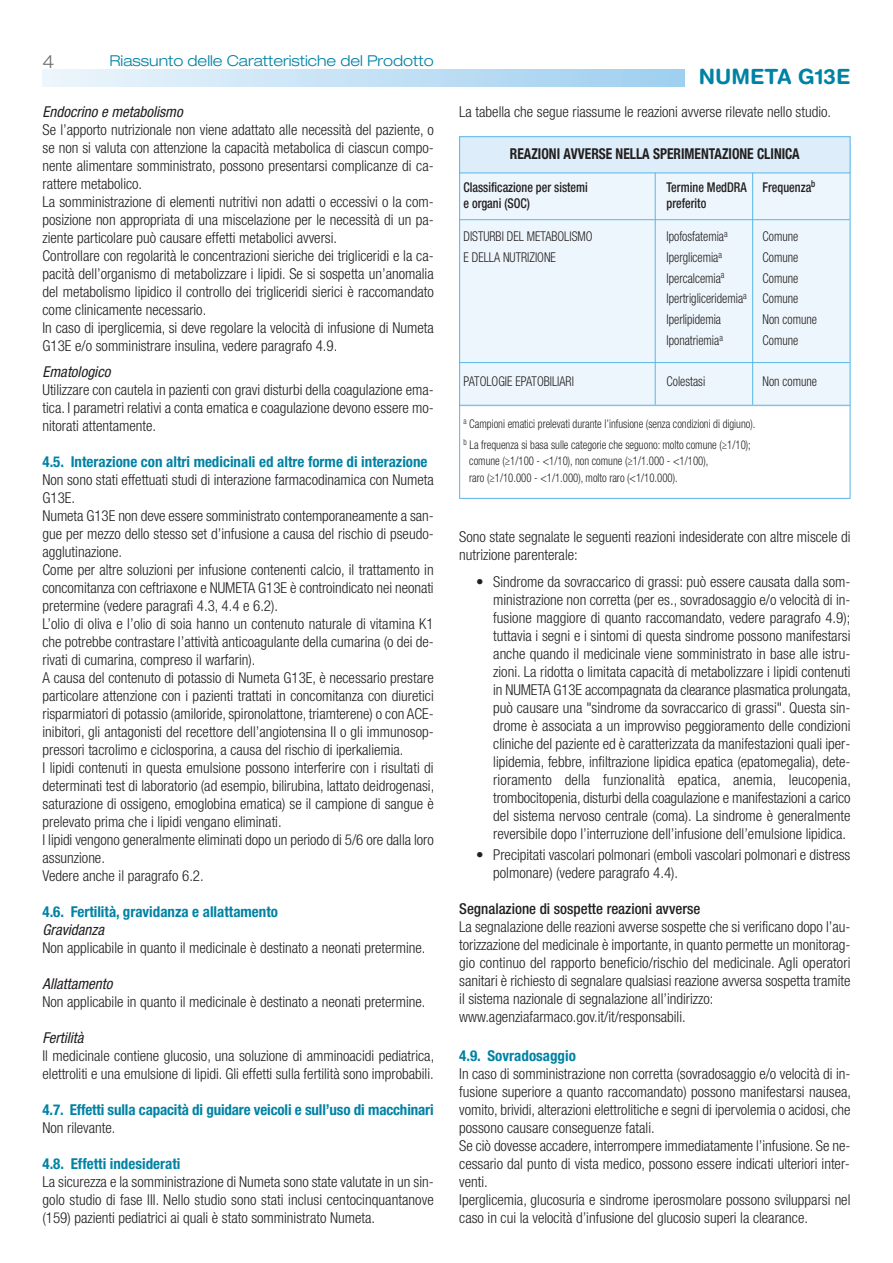
<style>
.page{position:relative;width:893px;height:1263px;background:#fff}
.page>*{position:absolute;margin:0;border:0;box-sizing:border-box;transform-origin:0 0}
.t1{font:700 21px "Helvetica Rounded LT Std";color:#0082a4}
.t2{font:300 expanded 18px "Helvetica Neue LT Std";color:#6c7075}
.t3{font:300 condensed 15px/18px "Helvetica Neue LT Std";color:#231f20}
.t4{font:700 condensed 15px "Helvetica Neue LT Std";color:#0082a4}
.t5{font:italic condensed 15px "Helvetica Neue LT Std";color:#231f20}
.t6{font:700 condensed 15px "Helvetica Neue LT Std";color:#231f20;scale:.9 1}
.t7{font:300 expanded 15px "Helvetica Neue LT Std";color:#0082a4}
.t8{font:500 condensed 15px "Helvetica Neue LT Std";color:#231f20}
.t9{font:300 condensed 13.5px/20.7px "Helvetica Neue LT Std";color:#231f20;text-align:justify;scale:.9 1}
.t10{font:500 condensed 13.5px "Helvetica Neue LT Std";color:#231f20;scale:.9 1}
.t11{font:300 condensed 12px/20.7px "Helvetica Neue LT Std";color:#231f20;scale:.9 1}
</style>
<div class="page">
<div style="left:43px;top:69px;width:642px;height:17px;background:linear-gradient(to right,#ecf5fb,#9ecfef)"></div>
<svg style="left:459px;top:136px;width:392px;height:363px"></svg>
<hr style="left:655px;top:173px;width:1px;height:232px;background:#58b7e7">
<hr style="left:752px;top:173px;width:1px;height:232px;background:#58b7e7">
<p class="t2" style="left:43px;top:51px;width:14px">4</p>
<p class="t7" style="left:110px;top:52px;width:326px">Riassunto delle Caratteristiche del Prodotto</p>
<p class="t5" style="left:43px;top:106px;width:142px">Endocrino e metabolismo</p>
<p class="t3" style="left:43px;top:122px;width:393px">Se l’apporto nutrizionale non viene adattato alle necessità del paziente, o se non si valuta con attenzione la capacità metabolica di ciascun compo&shy;nente alimentare somministrato, possono presentarsi complicanze di ca&shy;rattere metabolico.<br>La somministrazione di elementi nutritivi non adatti o eccessivi o la com&shy;posizione non appropriata di una miscelazione per le necessità di un pa&shy;ziente particolare può causare effetti metabolici avversi.<br>Controllare con regolarità le concentrazioni sieriche dei trigliceridi e la ca&shy;pacità dell’organismo di metabolizzare i lipidi. Se si sospetta un’anomalia del metabolismo lipidico il controllo dei trigliceridi sierici è raccomandato come clinicamente necessario.<br>In caso di iperglicemia, si deve regolare la velocità di infusione di Numeta G13E e/o somministrare insulina, vedere paragrafo 4.9.</p>
<p class="t5" style="left:43px;top:366px;width:69px">Ematologico</p>
<p class="t3" style="left:43px;top:382px;width:393px;text-align:justify">Utilizzare con cautela in pazienti con gravi disturbi della coagulazione ema&shy;tica. I parametri relativi a conta ematica e coagulazione devono essere mo&shy;nitorati attentamente.</p>
<p class="t4" style="left:43px;top:456px;width:387px">4.5. Interazione con altri medicinali ed altre forme di interazione</p>
<p class="t3" style="left:43px;top:472px;width:393px">Non sono stati effettuati studi di interazione farmacodinamica con Numeta G13E.<br>Numeta G13E non deve essere somministrato contemporaneamente a san&shy;gue per mezzo dello stesso set d’infusione a causa del rischio di pseudo&shy;agglutinazione.<br>Come per altre soluzioni per infusione contenenti calcio, il trattamento in concomitanza con ceftriaxone e NUMETA G13E è controindicato nei neonati pretermine (vedere paragrafi 4.3, 4.4 e 6.2).<br>L’olio di oliva e l’olio di soia hanno un contenuto naturale di vitamina K1 che potrebbe contrastare l’attività anticoagulante della cumarina (o dei de&shy;rivati di cumarina, compreso il warfarin).<br>A causa del contenuto di potassio di Numeta G13E, è necessario prestare particolare attenzione con i pazienti trattati in concomitanza con diuretici risparmiatori di potassio (amiloride, spironolattone, triamterene) o con ACE&shy;inibitori, gli antagonisti del recettore dell’angiotensina II o gli immunosop&shy;pressori tacrolimo e ciclosporina, a causa del rischio di iperkaliemia.<br>I lipidi contenuti in questa emulsione possono interferire con i risultati di determinati test di laboratorio (ad esempio, bilirubina, lattato deidrogenasi, saturazione di ossigeno, emoglobina ematica) se il campione di sangue è prelevato prima che i lipidi vengano eliminati.<br>I lipidi vengono generalmente eliminati dopo un periodo di 5/6 ore dalla loro assunzione.<br>Vedere anche il paragrafo 6.2.</p>
<p class="t4" style="left:43px;top:906px;width:237px">4.6. Fertilità, gravidanza e allattamento</p>
<p class="t5" style="left:43px;top:924px;width:63px">Gravidanza</p>
<p class="t3" style="left:43px;top:940px;width:384px">Non applicabile in quanto il medicinale è destinato a neonati pretermine.</p>
<p class="t5" style="left:43px;top:978px;width:71px">Allattamento</p>
<p class="t3" style="left:43px;top:994px;width:384px">Non applicabile in quanto il medicinale è destinato a neonati pretermine.</p>
<p class="t5" style="left:43px;top:1032px;width:43px">Fertilità</p>
<p class="t3" style="left:43px;top:1048px;width:393px">Il medicinale contiene glucosio, una soluzione di amminoacidi pediatrica, elettroliti e una emulsione di lipidi. Gli effetti sulla fertilità sono improbabili.</p>
<p class="t4" style="left:43px;top:1104px;width:393px">4.7. Effetti sulla capacità di guidare veicoli e sull’uso di macchinari</p>
<p class="t3" style="left:43px;top:1120px;width:74px">Non rilevante.</p>
<p class="t4" style="left:43px;top:1158px;width:139px">4.8. Effetti indesiderati</p>
<p class="t3" style="left:43px;top:1174px;width:393px;text-align:justify">La sicurezza e la somministrazione di Numeta sono state valutate in un sin&shy;golo studio di fase III. Nello studio sono stati inclusi centocinquantanove (159) pazienti pediatrici ai quali è stato somministrato Numeta.</p>
<h1 class="t1" style="left:699px;top:64px;width:153px">NUMETA G13E</h1>
<p class="t3" style="left:459px;top:104px;width:373px">La tabella che segue riassume le reazioni avverse rilevate nello studio.</p>
<p class="t6" style="left:510px;top:148px;width:323px">REAZIONI AVVERSE NELLA SPERIMENTAZIONE CLINICA</p>
<p class="t10" style="left:463px;top:182px;width:140px">Classificazione per sistemi</p>
<p class="t10" style="left:666px;top:182px;width:167px">Termine MedDRA Frequenza<sup>b</sup></p>
<p class="t10" style="left:463px;top:198px;width:75px">e organi (SOC)</p>
<p class="t10" style="left:666px;top:198px;width:46px">preferito</p>
<p class="t9" style="left:463px;top:227px;width:145px">DISTURBI DEL METABOLISMO</p>
<p class="t9" style="left:666px;top:227px;width:70px">Ipofosfatemia<sup>a</sup></p>
<p class="t9" style="left:762px;top:227px;width:41px">Comune</p>
<p class="t9" style="left:463px;top:248px;width:104px">E DELLA NUTRIZIONE</p>
<p class="t9" style="left:666px;top:248px;width:63px">Iperglicemia<sup>a</sup></p>
<p class="t9" style="left:762px;top:248px;width:41px">Comune</p>
<p class="t9" style="left:666px;top:269px;width:66px">Ipercalcemia<sup>a</sup></p>
<p class="t9" style="left:666px;top:269px;width:148px;text-indent:96px">Comune Ipertrigliceridemia<sup>a</sup> Comune Iperlipidemia</p>
<p class="t9" style="left:762px;top:310px;width:62px">Non comune</p>
<p class="t9" style="left:666px;top:331px;width:64px">Iponatriemia<sup>a</sup></p>
<p class="t9" style="left:762px;top:331px;width:41px">Comune</p>
<p class="t9" style="left:463px;top:372px;width:124px">PATOLOGIE EPATOBILIARI</p>
<p class="t9" style="left:666px;top:372px;width:44px">Colestasi</p>
<p class="t9" style="left:762px;top:372px;width:62px">Non comune</p>
<p class="t11" style="left:463px;top:414px;width:326px"><sup>a</sup> Campioni ematici prelevati durante l’infusione (senza condizioni di digiuno). <sup>b</sup> La frequenza si basa sulle categorie che seguono: molto comune (≥1/10);</p>
<p class="t11" style="left:469px;top:454px;width:267px;line-height:16.5px">comune (≥1/100 - &lt;1/10), non comune (≥1/1.000 - &lt;1/100), raro (≥1/10.000 - &lt;1/1.000), molto raro (&lt;1/10.000).</p>
<p class="t3" style="left:459px;top:529px;width:393px">Sono state segnalate le seguenti reazioni indesiderate con altre miscele di nutrizione parenterale:</p>
<p class="t3" style="left:493px;top:574px;width:359px;text-align:justify;text-indent:-17px">• Sindrome da sovraccarico di grassi: può essere causata dalla som&shy;ministrazione non corretta (per es., sovradosaggio e/o velocità di in&shy;fusione maggiore di quanto raccomandato, vedere paragrafo 4.9); tuttavia i segni e i sintomi di questa sindrome possono manifestarsi anche quando il medicinale viene somministrato in base alle istru&shy;zioni. La ridotta o limitata capacità di metabolizzare i lipidi contenuti in NUMETA G13E accompagnata da clearance plasmatica prolungata, può causare una "sindrome da sovraccarico di grassi". Questa sin&shy;drome è associata a un improvviso peggioramento delle condizioni cliniche del paziente ed è caratterizzata da manifestazioni quali iper&shy;lipidemia, febbre, infiltrazione lipidica epatica (epatomegalia), dete&shy;rioramento della funzionalità epatica, anemia, leucopenia, trombocitopenia, disturbi della coagulazione e manifestazioni a carico del sistema nervoso centrale (coma). La sindrome è generalmente reversibile dopo l’interruzione dell’infusione dell’emulsione lipidica.</p>
<p class="t3" style="left:493px;top:847px;width:359px;text-indent:-17px">• Precipitati vascolari polmonari (emboli vascolari polmonari e distress polmonare) (vedere paragrafo 4.4).</p>
<p class="t8" style="left:459px;top:903px;width:243px">Segnalazione di sospette reazioni avverse</p>
<p class="t3" style="left:459px;top:919px;width:393px">La segnalazione delle reazioni avverse sospette che si verificano dopo l’au&shy;torizzazione del medicinale è importante, in quanto permette un monitorag&shy;gio continuo del rapporto beneficio/rischio del medicinale. Agli operatori sanitari è richiesto di segnalare qualsiasi reazione avversa sospetta tramite il sistema nazionale di segnalazione all’indirizzo: www.agenziafarmaco.gov.it/it/responsabili.</p>
<p class="t4" style="left:459px;top:1050px;width:118px">4.9. Sovradosaggio</p>
<p class="t3" style="left:459px;top:1066px;width:393px">In caso di somministrazione non corretta (sovradosaggio e/o velocità di in&shy;fusione superiore a quanto raccomandato) possono manifestarsi nausea, vomito, brividi, alterazioni elettrolitiche e segni di ipervolemia o acidosi, che possono causare conseguenze fatali.<br>Se ciò dovesse accadere, interrompere immediatamente l’infusione. Se ne&shy;cessario dal punto di vista medico, possono essere indicati ulteriori inter&shy;venti.<br>Iperglicemia, glucosuria e sindrome iperosmolare possono svilupparsi nel caso in cui la velocità d’infusione del glucosio superi la clearance.</p>
</div>
